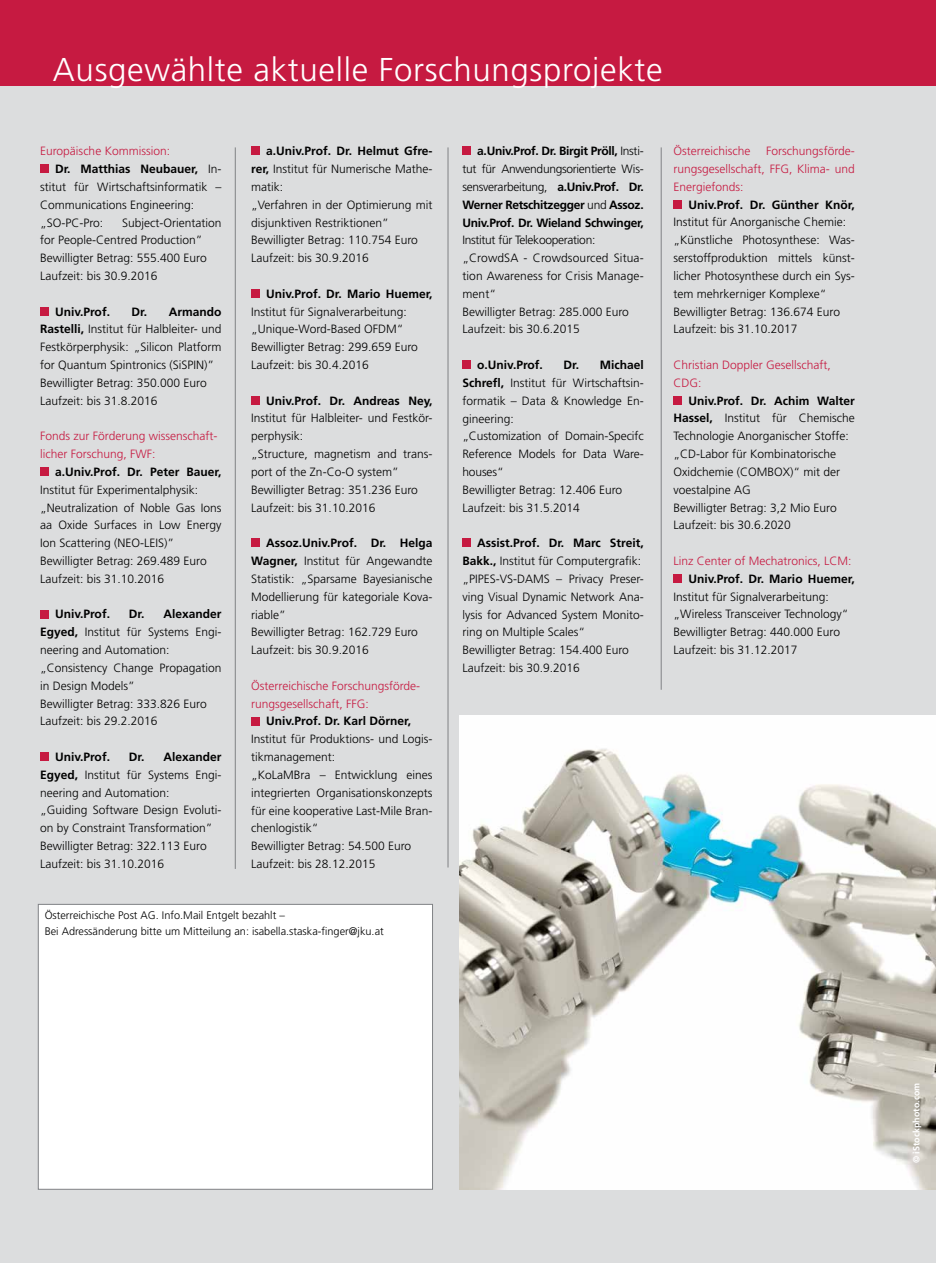
<style>
.page{position:relative;width:936px;height:1263px;background:#fff}
.page>*{position:absolute;margin:0;border:0;box-sizing:border-box;transform-origin:0 0}
.t1{font:300 33px "Frutiger LT Std";letter-spacing:.02em;color:#fff}
.t2{font:300 12px/17.9px "Frutiger LT Std";color:#000}
.t3{font:700 12px/17.9px "Frutiger LT Std";color:#000;text-align:justify}
.t4{font:300 12px/17.9px "Frutiger LT Std";color:#c61a41}
.t5{font:300 10.95px/16.5px "Frutiger LT Std";color:#000}
.t6{font:700 9px "Frutiger LT Std";color:#fff}
.s1{font-weight:300}
.s2{font-weight:700}
</style>
<div class="page">
<div style="left:0;top:84px;width:935px;height:1179px;background:#dcddde"></div>
<div style="left:0;top:0;width:935px;height:85px;background:#c61a41"></div>
<div style="left:40px;top:165px;width:9px;height:8px;background:#c61a41"></div>
<div style="left:40px;top:307px;width:9px;height:9px;background:#c61a41"></div>
<div style="left:40px;top:467px;width:9px;height:9px;background:#c61a41"></div>
<div style="left:40px;top:610px;width:9px;height:8px;background:#c61a41"></div>
<div style="left:40px;top:752px;width:9px;height:9px;background:#c61a41"></div>
<div style="left:251px;top:147px;width:9px;height:8px;background:#c61a41"></div>
<div style="left:251px;top:289px;width:9px;height:9px;background:#c61a41"></div>
<div style="left:251px;top:396px;width:9px;height:9px;background:#c61a41"></div>
<div style="left:251px;top:539px;width:9px;height:8px;background:#c61a41"></div>
<div style="left:251px;top:717px;width:9px;height:8px;background:#c61a41"></div>
<div style="left:462px;top:147px;width:9px;height:8px;background:#c61a41"></div>
<div style="left:462px;top:360px;width:9px;height:9px;background:#c61a41"></div>
<div style="left:462px;top:539px;width:9px;height:8px;background:#c61a41"></div>
<div style="left:673px;top:200px;width:9px;height:9px;background:#c61a41"></div>
<div style="left:673px;top:396px;width:9px;height:9px;background:#c61a41"></div>
<div style="left:673px;top:574px;width:9px;height:9px;background:#c61a41"></div>
<hr style="left:447px;top:147px;width:1px;height:720px;background:#808285">
<hr style="left:661px;top:147px;width:1px;height:543px;background:#808285">
<hr style="left:235px;top:147px;width:1px;height:722px;background:#808285">
<img style="left:459px;top:715px;width:476px;height:474px">
<div style="left:38px;top:904px;width:395px;height:285px;background:#fff;border:1px solid #808285"></div>
<h1 class="t1" style="left:53px;top:51px;width:611px">Ausgewählte aktuelle Forschungsprojekte</h1>
<p class="t4" style="left:40px;top:142px;width:131px">Europäische Kommission:</p>
<p class="t3" style="left:55px;top:160px;width:168px">Dr. Matthias Neubauer, <span class="s1">In-</span></p>
<p class="t2" style="left:40px;top:178px;width:183px">stitut für Wirtschaftsinformatik –</p>
<p class="t2" style="left:40px;top:196px;width:156px">Communications Engineering:</p>
<p class="t2" style="left:40px;top:214px;width:65px">„SO-PC-Pro:</p>
<p class="t2" style="left:40px;top:214px;width:183px;text-indent:82px">Subject-Orientation for People-Centred Production”<br>Bewilligter Betrag: 555.400 Euro<br>Laufzeit: bis 30.9.2016</p>
<p class="t3" style="left:55px;top:303px;width:56px">Univ.Prof.</p>
<p class="t2" style="left:40px;top:303px;width:183px;text-indent:91px"><span class="s2">Dr. Armando<br>Rastelli,</span> Institut für Halbleiter- und<br>Festkörperphysik: „Silicon Platform for Quantum Spintronics (SiSPIN)”<br>Bewilligter Betrag: 350.000 Euro<br>Laufzeit: bis 31.8.2016</p>
<p class="t4" style="left:40px;top:427px;width:179px">Fonds zur Förderung wissenschaft&shy;licher Forschung, FWF:</p>
<p class="t3" style="left:55px;top:463px;width:168px">a.Univ.Prof. Dr. Peter Bauer,</p>
<p class="t2" style="left:40px;top:481px;width:183px">Institut für Experimentalphysik: „Neutralization of Noble Gas Ions aa Oxide Surfaces in Low Energy<br>Ion Scattering (NEO-LEIS)”<br>Bewilligter Betrag: 269.489 Euro<br>Laufzeit: bis 31.10.2016</p>
<p class="t3" style="left:55px;top:605px;width:56px">Univ.Prof.</p>
<p class="t2" style="left:40px;top:606px;width:183px;text-indent:89px"><span class="s2">Dr. Alexander<br>Egyed,</span> Institut für Systems Engi&shy;neering and Automation: „Consistency Change Propagation in Design Models”<br>Bewilligter Betrag: 333.826 Euro<br>Laufzeit: bis 29.2.2016</p>
<p class="t3" style="left:55px;top:748px;width:56px">Univ.Prof.</p>
<p class="t2" style="left:40px;top:748px;width:183px;text-indent:89px"><span class="s2">Dr. Alexander<br>Egyed,</span> Institut für Systems Engi&shy;neering and Automation:<br>„Guiding Software Design Evoluti&shy;on by Constraint Transformation”<br>Bewilligter Betrag: 322.113 Euro<br>Laufzeit: bis 31.10.2016</p>
<p class="t2" style="left:251px;top:142px;width:183px;text-indent:15px"><span class="s2">a.Univ.Prof. Dr. Helmut Gfre&shy;rer,</span> Institut für Numerische Mathe&shy;matik:<br>„Verfahren in der Optimierung mit disjunktiven Restriktionen”<br>Bewilligter Betrag: 110.754 Euro<br>Laufzeit: bis 30.9.2016</p>
<p class="t3" style="left:266px;top:285px;width:168px">Univ.Prof. Dr. Mario Huemer,</p>
<p class="t2" style="left:251px;top:303px;width:168px">Institut für Signalverarbeitung: „Unique-Word-Based OFDM“<br>Bewilligter Betrag: 299.659 Euro<br>Laufzeit: bis 30.4.2016</p>
<p class="t3" style="left:266px;top:392px;width:168px">Univ.Prof. Dr. Andreas Ney,</p>
<p class="t2" style="left:251px;top:410px;width:183px">Institut für Halbleiter- und Festkör&shy;perphysik:<br>„Structure, magnetism and trans&shy;port of the Zn-Co-O system”<br>Bewilligter Betrag: 351.236 Euro<br>Laufzeit: bis 31.10.2016</p>
<p class="t2" style="left:251px;top:534px;width:183px;text-indent:15px"><span class="s2">Assoz.Univ.Prof. Dr. Helga<br>Wagner,</span> Institut für Angewandte<br>Statistik: „Sparsame Bayesianische<br>Modellierung für kategoriale Kova&shy;riable”<br>Bewilligter Betrag: 162.729 Euro<br>Laufzeit: bis 30.9.2016</p>
<p class="t4" style="left:251px;top:677px;width:170px">Österreichische Forschungsförde&shy;rungsgesellschaft, FFG:</p>
<p class="t3" style="left:266px;top:712px;width:146px">Univ.Prof. Dr. Karl Dörner,</p>
<p class="t2" style="left:251px;top:730px;width:183px">Institut für Produktions- und Logis&shy;tikmanagement:<br>„KoLaMBra – Entwicklung eines integrierten Organisationskonzepts für eine kooperative Last-Mile Bran&shy;chenlogistik“<br>Bewilligter Betrag: 54.500 Euro<br>Laufzeit: bis 28.12.2015</p>
<p class="t5" style="left:45px;top:907px;width:340px">Österreichische Post AG. Info.Mail Entgelt bezahlt –<br>Bei Adressänderung bitte um Mitteilung an: isabella.staska-finger@jku.at</p>
<p class="t3" style="left:462px;top:142px;width:183px;text-indent:15px">a.Univ.Prof. Dr. Birgit Pröll, <span class="s1">Insti&shy;tut für Anwendungsorientierte Wis&shy;sensverarbeitung,</span> a.Univ.Prof. Dr.<br>Werner Retschitzegger <span class="s1">und</span> Assoz.<br>Univ.Prof. Dr. Wieland Schwinger,</p>
<p class="t2" style="left:462px;top:231px;width:183px">Institut für Telekooperation: „CrowdSA - Crowdsourced Situa&shy;tion Awareness for Crisis Manage&shy;ment“<br>Bewilligter Betrag: 285.000 Euro<br>Laufzeit: bis 30.6.2015</p>
<p class="t3" style="left:477px;top:356px;width:67px">o.Univ.Prof.</p>
<p class="t2" style="left:462px;top:356px;width:183px;text-indent:101px"><span class="s2">Dr. Michael<br>Schrefl,</span> Institut für Wirtschaftsin&shy;formatik – Data &amp; Knowledge En&shy;gineering:<br>„Customization of Domain-Specifc<br>Reference Models for Data Ware&shy;houses“<br>Bewilligter Betrag: 12.406 Euro<br>Laufzeit: bis 31.5.2014</p>
<p class="t2" style="left:462px;top:534px;width:183px;text-indent:15px"><span class="s2">Assist.Prof. Dr. Marc Streit,<br>Bakk.,</span> Institut für Computergrafik: „PIPES-VS-DAMS – Privacy Preser&shy;ving Visual Dynamic Network Ana&shy;lysis for Advanced System Monito&shy;ring on Multiple Scales“<br>Bewilligter Betrag: 154.400 Euro<br>Laufzeit: bis 30.9.2016</p>
<p class="t4" style="left:673px;top:142px;width:79px">Österreichische</p>
<p class="t4" style="left:673px;top:142px;width:183px;text-align:justify;text-indent:93px">Forschungsförde&shy;rungsgesellschaft, FFG, Klima- und Energiefonds:</p>
<p class="t3" style="left:688px;top:196px;width:168px">Univ.Prof. Dr. Günther Knör,</p>
<p class="t2" style="left:673px;top:214px;width:183px">Institut für Anorganische Chemie: „Künstliche Photosynthese: Was&shy;serstoffproduktion mittels künst&shy;licher Photosynthese durch ein Sys&shy;tem mehrkerniger Komplexe“ Bewilligter Betrag: 136.674 Euro Laufzeit: bis 31.10.2017</p>
<p class="t4" style="left:673px;top:356px;width:159px">Christian Doppler Gesellschaft,<br>CDG:</p>
<p class="t2" style="left:673px;top:392px;width:183px;text-indent:15px"><span class="s2">Univ.Prof. Dr. Achim Walter<br>Hassel,</span> Institut für Chemische<br>Technologie Anorganischer Stoffe: „CD-Labor für Kombinatorische<br>Oxidchemie (COMBOX)“ mit der voestalpine AG<br>Bewilligter Betrag: 3,2 Mio Euro<br>Laufzeit: bis 30.6.2020</p>
<p class="t4" style="left:673px;top:552px;width:179px">Linz Center of Mechatronics, LCM:</p>
<p class="t3" style="left:688px;top:570px;width:168px">Univ.Prof. Dr. Mario Huemer,</p>
<p class="t2" style="left:673px;top:588px;width:176px">Institut für Signalverarbeitung: „Wireless Transceiver Technology“ Bewilligter Betrag: 440.000 Euro Laufzeit: bis 31.12.2017</p>
<p class="t6" style="left:910px;top:1163px;width:82px;rotate:-90deg">© iStockphoto.com</p>
</div>
